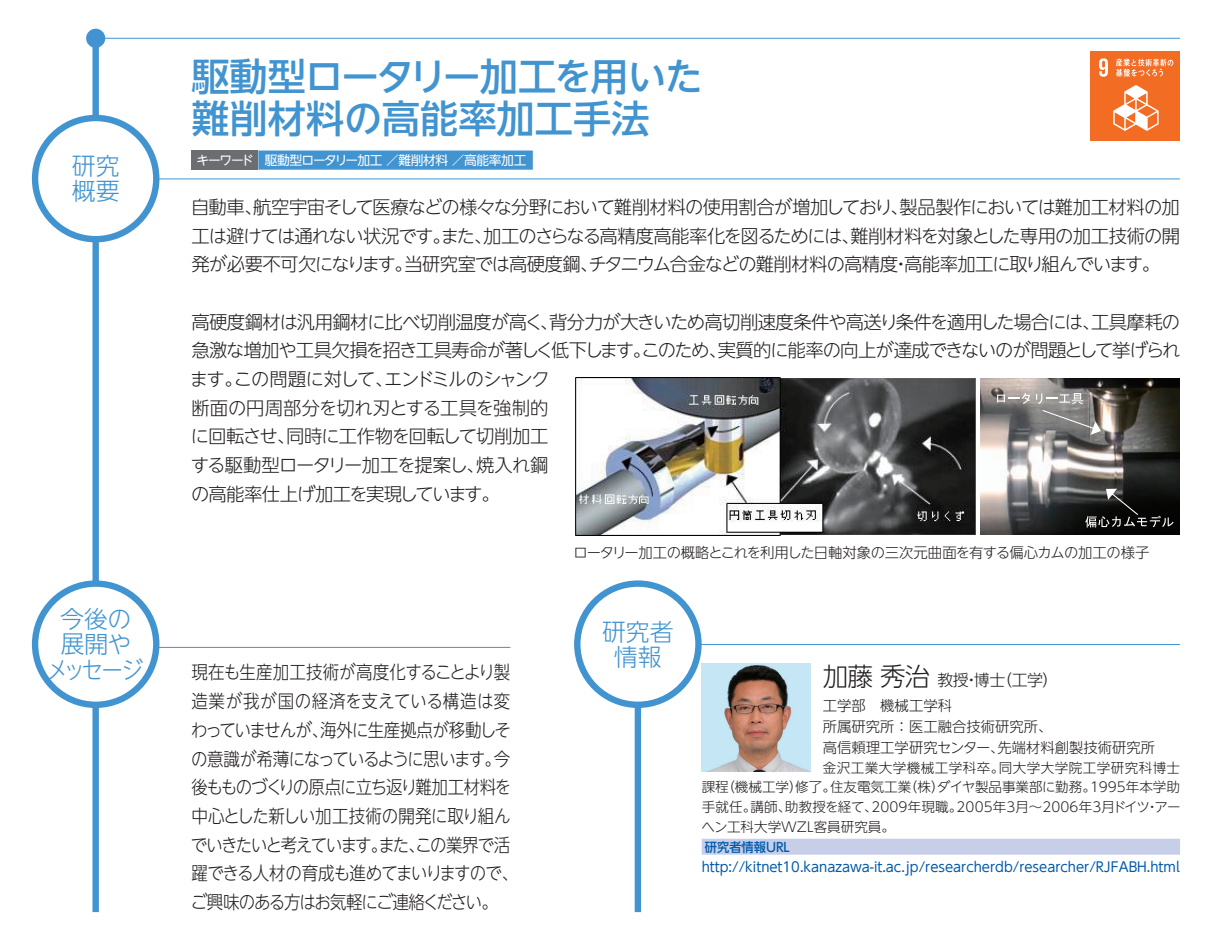
<style>
.page{position:relative;width:1212px;height:944px;background:#fff}
.page>*{position:absolute;margin:0;border:0;box-sizing:border-box;transform-origin:0 0}
.t1{font:500 38.25px/41.4px "UD Shin Go NT Pr 6 N";letter-spacing:-.005em;color:#4194d0}
.t2{font:300 23.85px/25.4px "UD Shin Go NT Pr 6 N";letter-spacing:-.05em;color:#4194d0;text-align:center}
.t3{font:300 23.85px/25.4px "UD Shin Go NT Pr 6 N";color:#4194d0}
.t4{font:300 18.22px/28.8px "UD Shin Go NT Pr 6 N";letter-spacing:-.05em;color:#231f20;text-align:justify}
.t5{font:300 18.22px/28.8px "UD Shin Go NT Pr 6 N";letter-spacing:-.05em;color:#231f20;scale:.9 1}
.t6{font:300 15.97px "UD Shin Go NT Pr 6 N";color:#231f20}
.t7{font:300 14.4px/20.7px "UD Shin Go NT Pr 6 N";color:#231f20}
.t8{font:300 14.4px "UD Shin Go NT Pr 6 N";letter-spacing:-.035em;color:#231f20}
.t9{font:300 13.5px/20px "UD Shin Go NT Pr 6 N";letter-spacing:.005em;color:#231f20;text-align:justify}
.t10{font:13.5px "UD Shin Go NT Pr 6 N";color:#015aaa}
.t11{font:12.83px "UD Shin Go NT Pr 6 N";letter-spacing:-.045em;color:#fff}
.t12{font:500 12.83px "UD Shin Go NT Pr 6 N";color:#015aaa;scale:.96 1}
.s1{font-size:25.43px}
</style>
<div class="page">
<div style="left:92px;top:32px;width:7px;height:880px;background:#4194d0"></div>
<hr style="left:96px;top:38px;width:1084px;height:1px;background:#4194d0">
<div style="left:86px;top:29px;width:19px;height:19px;background:#4194d0;border-radius:50%"></div>
<div style="left:635px;top:606px;width:6px;height:306px;background:#4194d0"></div>
<hr style="left:96px;top:647px;width:414px;height:1px;background:#4194d0">
<hr style="left:638px;top:644px;width:542px;height:1px;background:#4194d0">
<div style="left:35px;top:584px;width:121px;height:121px;background:#fff;border-radius:50%"></div>
<div style="left:32px;top:580px;width:127px;height:128px;border:6px solid #4194d0;border-radius:50%"></div>
<div style="left:577px;top:584px;width:121px;height:121px;background:#fff;border-radius:50%"></div>
<div style="left:574px;top:580px;width:128px;height:128px;border:6px solid #4194d0;border-radius:50%"></div>
<hr style="left:96px;top:179px;width:1084px;height:1px;background:#4194d0">
<div style="left:35px;top:118px;width:121px;height:121px;background:#fff;border-radius:50%"></div>
<div style="left:32px;top:115px;width:127px;height:127px;border:6px solid #4194d0;border-radius:50%"></div>
<div style="left:702px;top:839px;width:478px;height:16px;background:#c7cee8"></div>
<img style="left:702px;top:663px;width:108px;height:109px">
<div style="left:1091px;top:51px;width:89px;height:89px;background:#f36c24"></div>
<svg style="left:1113px;top:85px;width:45px;height:46px"></svg>
<svg style="left:1099px;top:58px;width:9px;height:19px"></svg>
<svg style="left:1116px;top:59px;width:57px;height:17px"></svg>
<div style="left:258px;top:151px;width:275px;height:19px;background:#4194d0"></div>
<div style="left:191px;top:151px;width:67px;height:19px;background:#6c6d70"></div>
<img style="left:575px;top:378px;width:421px;height:158px">
<img style="left:980px;top:378px;width:200px;height:156px">
<svg style="left:1085px;top:489px;width:88px;height:38px;background:#292928"></svg>
<svg style="left:997px;top:393px;width:33px;height:11px"></svg>
<svg style="left:1036px;top:393px;width:47px;height:11px"></svg>
<svg style="left:1042px;top:410px;width:59px;height:25px"></svg>
<h2 class="t3" style="left:72px;top:152px;width:49px">研究概要</h2>
<h2 class="t2" style="left:47px;top:605px;width:98px">今後の展開やメッセージ</h2>
<h1 class="t1" style="left:191px;top:55px;width:513px">駆動型ロータリー加工を用いた難削材料の高能率加工手法</h1>
<p class="t11" style="left:197px;top:150px;width:331px">キーワード 駆動型ロータリー加工 ／難削材料 ／高能率加工</p>
<p class="t4" style="left:191px;top:192px;width:991px">自動車、航空宇宙そして医療などの様々な分野において難削材料の使用割合が増加しており、製品製作においては難加工材料の加工は避けては通れない状況です。また、加工のさらなる高精度高能率化を図るためには、難削材料を対象とした専用の加工技術の開発が必要不可欠になります。当研究室では高硬度鋼、チタニウム合金などの難削材料の高精度・高能率加工に取り組んでいます。</p>
<p class="t4" style="left:190px;top:307px;width:992px;text-align:left">高硬度鋼材は汎用鋼材に比べ切削温度が高く、背分力が大きいため高切削速度条件や高送り条件を適用した場合には、工具摩耗の急激な増加や工具欠損を招き工具寿命が著しく低下します。このため、実質的に能率の向上が達成できないのが問題として挙げられます。この問題に対して、エンドミルのシャンク<br>断面の円周部分を切れ刃とする工具を強制的<br>に回転させ、同時に工作物を回転して切削加工<br>する駆動型ロータリー加工を提案し、焼入れ鋼<br>の高能率仕上げ加工を実現しています。</p>
<p class="t5" style="left:191px;top:657px;width:365px">現在も生産加工技術が高度化することより製造業が我が国の経済を支えている構造は変わっていませんが、海外に生産拠点が移動しその意識が希薄になっているように思います。今後もものづくりの原点に立ち返り難加工材料を中心とした新しい加工技術の開発に取り組んでいきたいと考えています。また、この業界で活躍できる人材の育成も進めてまいりますので、ご興味のある方はお気軽にご連絡ください。</p>
<p class="t8" style="left:573px;top:541px;width:577px">ロータリー加工の概略とこれを利用した日軸対象の三次元曲面を有する偏心カムの加工の様子</p>
<h2 class="t3" style="left:602px;top:618px;width:73px;text-align:center">研究者情報</h2>
<p class="t6" style="left:823px;top:667px;width:237px"><span class="s1">加藤 秀治</span> 教授・博士（工学）</p>
<p class="t7" style="left:823px;top:695px;width:334px">工学部　機械工学科<br>所属研究所：医工融合技術研究所、<br>高信頼理工学研究センター、先端材料創製技術研究所</p>
<p class="t9" style="left:701px;top:757px;width:481px;text-indent:121px">金沢工業大学機械工学科卒。同大学大学院工学研究科博士課程（機械工学）修了。住友電気工業（株）ダイヤ製品事業部に勤務。1995年本学助手就任。講師、助教授を経て、2009年現職。2005年3月〜2006年3月ドイツ・アーヘン工科大学WZL客員研究員。</p>
<p class="t12" style="left:705px;top:836px;width:90px">研究者情報URL</p>
<p class="t10" style="left:702px;top:856px;width:480px">http://kitnet10.kanazawa-it.ac.jp/researcherdb/researcher/RJFABH.html</p>
</div>
